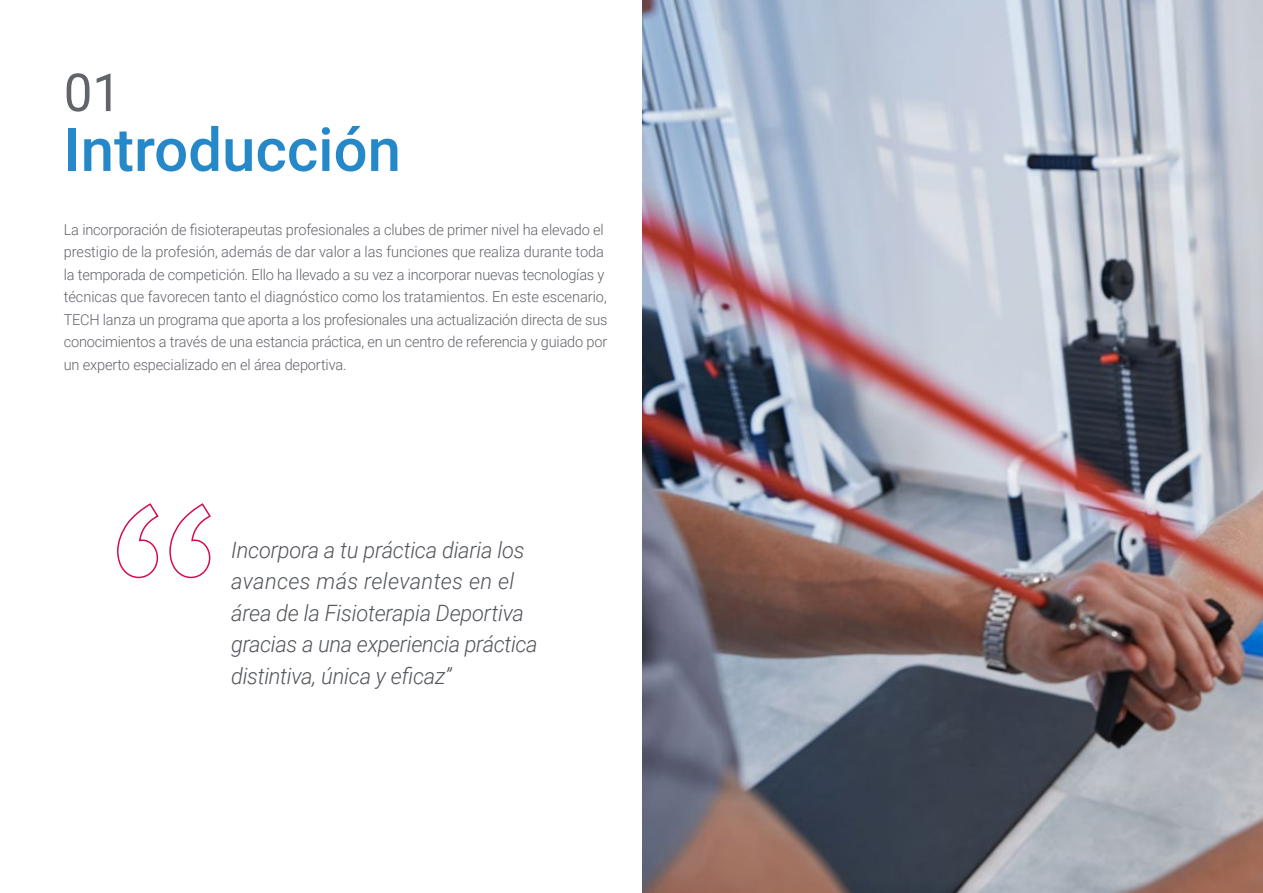
<style>
.page{position:relative;width:1263px;height:893px;background:#fff}
.page>*{position:absolute;margin:0;border:0;box-sizing:border-box;transform-origin:0 0}
.t1{font:500 60px "Roboto";color:#2488c9}
.t2{font:52.5px "Roboto";color:#61646a}
.t3{font:italic 300 22.5px/31.5px "Roboto";letter-spacing:-.01em;color:#52555b}
.t4{font:300 15px/22.5px "Roboto";letter-spacing:-.01em;color:#61646a}
</style>
<div class="page">
<svg style="left:117px;top:503px;width:94px;height:76px"></svg>
<img style="left:642px;top:0;width:621px;height:893px">
<h2 class="t2" style="left:64px;top:56px;width:59px">01</h2>
<h1 class="t1" style="left:64px;top:108px;width:339px">Introducción</h1>
<p class="t4" style="left:64px;top:217px;width:545px">La incorporación de fisioterapeutas profesionales a clubes de primer nivel ha elevado el prestigio de la profesión, además de dar valor a las funciones que realiza durante toda la temporada de competición. Ello ha llevado a su vez a incorporar nuevas tecnologías y técnicas que favorecen tanto el diagnóstico como los tratamientos. En este escenario, TECH lanza un programa que aporta a los profesionales una actualización directa de sus conocimientos a través de una estancia práctica, en un centro de referencia y guiado por un experto especializado en el área deportiva.</p>
<h3 class="t3" style="left:231px;top:533px;width:308px">Incorpora a tu práctica diaria los avances más relevantes en el área de la Fisioterapia Deportiva gracias a una experiencia práctica distintiva, única y eficaz”</h3>
</div>
